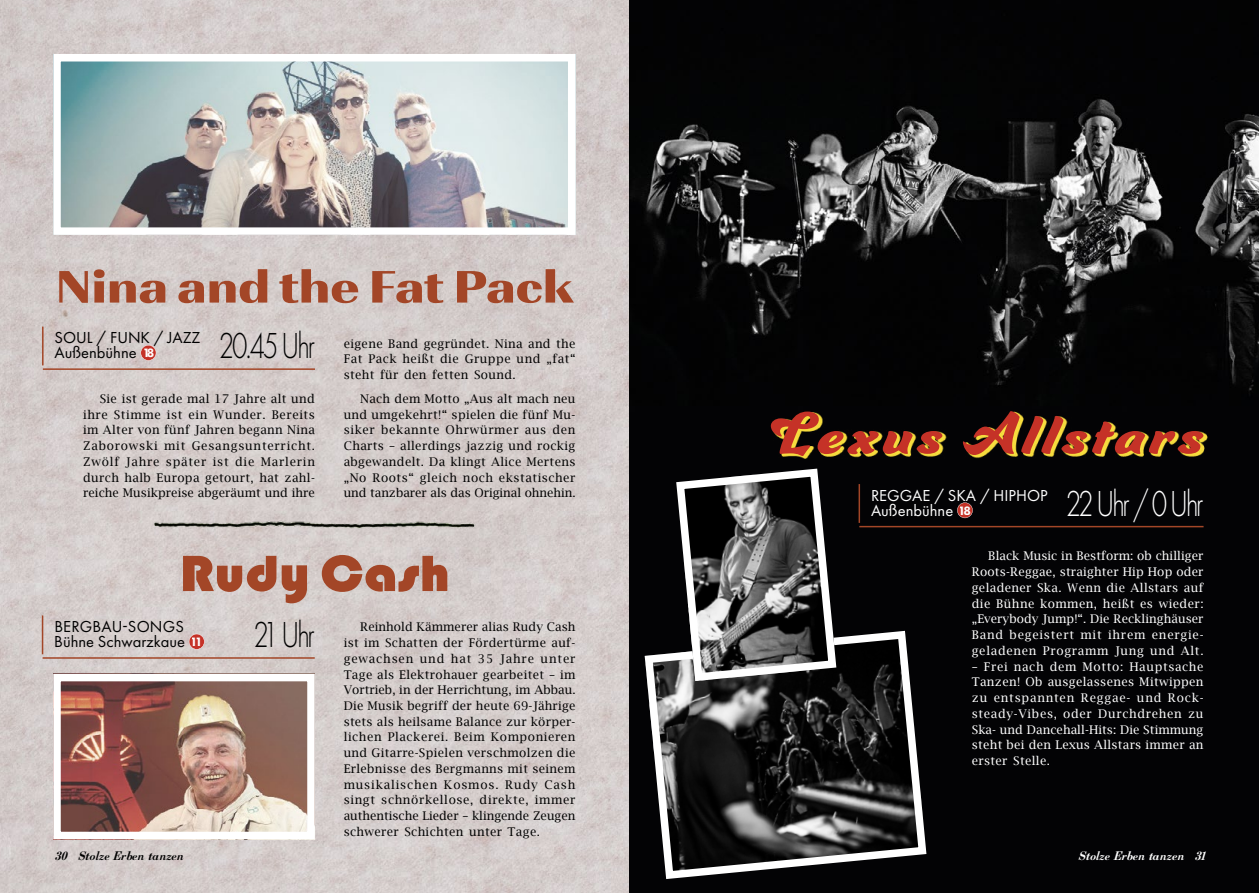
<style>
.page{position:relative;width:1259px;height:893px;background:#fff}
.page>*{position:absolute;margin:0;border:0;box-sizing:border-box;transform-origin:0 0}
.t1{font:63.45px "Ganache";letter-spacing:.08em;color:#c53227;scale:1.08 1}
.t2{font:52.8px "Bauhaus 93";color:#a34627;scale:1.1 1}
.t3{font:47.25px "Imperial URW Ult Bol";color:#a34627;scale:1.1 1}
.t4{font:300 37.5px "Futura PT";letter-spacing:-.065em;color:#000;scale:.75 1}
.t5{font:300 37.5px "Futura PT";letter-spacing:-.085em;color:#fff;scale:.75 1}
.t6{font:16.5px/15px "Futura PT";color:#000}
.t7{font:16.5px/15px "Futura PT";color:#fff}
.t8{font:12px/15.8px "Lucida Bright";letter-spacing:.03em;color:#000;text-align:justify}
.t9{font:12px/15.8px "Lucida Bright";letter-spacing:.045em;color:#fff;text-align:justify}
.t10{font:italic 700 12px "Berenis ADF Pro";color:#000}
.t11{font:italic 700 12px "Berenis ADF Pro";color:#fff}
.s1{font-weight:800;font-size:12.6px;color:#fff}
.s2{font-weight:800;font-size:12.6px}
</style>
<div class="page">
<img style="left:0;top:0;width:1259px;height:893px">
<hr style="left:42px;top:327px;width:2px;height:38px;background:#a34627">
<hr style="left:43px;top:368px;width:272px;height:2px;background:#a34627">
<svg style="left:141px;top:345px;width:15px;height:16px"></svg>
<img style="left:62px;top:63px;width:504px;height:163px">
<div style="left:53px;top:54px;width:522px;height:181px;border:8px solid #fff"></div>
<img style="left:62px;top:683px;width:244px;height:147px">
<div style="left:53px;top:674px;width:262px;height:165px;border:8px solid #fff"></div>
<hr style="left:42px;top:615px;width:1px;height:39px;background:#a34627">
<hr style="left:43px;top:657px;width:272px;height:2px;background:#a34627">
<svg style="left:189px;top:634px;width:15px;height:15px"></svg>
<img style="left:152px;top:517px;width:326px;height:16px">
<hr style="left:858px;top:484px;width:2px;height:39px;background:#a34627">
<hr style="left:859px;top:526px;width:344px;height:1px;background:#a34627">
<svg style="left:957px;top:502px;width:15px;height:16px"></svg>
<svg style="left:772px;top:412px;width:435px;height:47px;background:#5c5219"></svg>
<svg style="left:640px;top:627px;width:290px;height:256px;background:#373738"></svg>
<svg style="left:672px;top:464px;width:168px;height:221px;background:#59595a"></svg>
<h3 class="t3" style="left:56px;top:258px;width:472px">Nina and the Fat Pack</h3>
<h3 class="t4" style="left:219px;top:324px;width:130px">20.45 Uhr</h3>
<h3 class="t6" style="left:54px;top:330px;width:147px">SOUL / FUNK / JAZZ<br>Außenbühne <span class="s1">18</span></h3>
<p class="t8" style="left:344px;top:336px;width:233px">eigene Band gegründet. Nina and the Fat Pack heißt die Gruppe und „fat“ steht für den fetten Sound.</p>
<p class="t8" style="left:344px;top:391px;width:233px;text-indent:16px">Nach dem Motto „Aus alt mach neu und umgekehrt!“ spielen die fünf Mu&shy;siker bekannte Ohrwürmer aus den Charts – allerdings jazzig und rockig abgewandelt. Da klingt Alice Mertens „No Roots“ gleich noch ekstatischer und tanzbarer als das Original ohnehin.</p>
<p class="t8" style="left:83px;top:391px;width:233px;text-indent:16px">Sie ist gerade mal 17 Jahre alt und ihre Stimme ist ein Wunder. Bereits im Alter von fünf Jahren begann Nina Zaborowski mit Gesangsunterricht.<br>Zwölf Jahre später ist die Marlerin durch halb Europa getourt, hat zahl&shy;reiche Musikpreise abgeräumt und ihre</p>
<h2 class="t2" style="left:179px;top:544px;width:248px">Rudy Cash</h2>
<h3 class="t4" style="left:253px;top:613px;width:83px">21 Uhr</h3>
<h3 class="t6" style="left:54px;top:619px;width:150px">BERGBAU-SONGS<br>Bühne Schwarzkaue <span class="s1">11</span></h3>
<p class="t8" style="left:344px;top:619px;width:233px;text-indent:16px">Reinhold Kämmerer alias Rudy Cash ist im Schatten der Fördertürme auf&shy;gewachsen und hat 35 Jahre unter Tage als Elektrohauer gearbeitet – im Vortrieb, in der Herrichtung, im Abbau.<br>Die Musik begriff der heute 69-Jährige stets als heilsame Balance zur körper&shy;lichen Plackerei. Beim Komponieren und Gitarre-Spielen verschmolzen die Erlebnisse des Bergmanns mit seinem musikalischen Kosmos. Rudy Cash singt schnörkellose, direkte, immer authentische Lieder – klingende Zeugen schwerer Schichten unter Tage.</p>
<h1 class="t1" style="left:771px;top:394px;width:401px">Lexus Allstars</h1>
<h3 class="t5" style="left:1065px;top:482px;width:185px">22 Uhr / 0 Uhr</h3>
<h3 class="t7" style="left:871px;top:487px;width:178px">REGGAE / SKA / HIPHOP<br>Außenbühne <span class="s2">18</span></h3>
<p class="t9" style="left:971px;top:548px;width:233px;text-indent:16px">Black Music in Bestform: ob chilliger Roots-Reggae, straighter Hip Hop oder geladener Ska. Wenn die Allstars auf die Bühne kommen, heißt es wieder: „Everybody Jump!“. Die Recklinghäuser Band begeistert mit ihrem energie&shy;geladenen Programm Jung und Alt.</p>
<p class="t9" style="left:971px;top:658px;width:233px">– Frei nach dem Motto: Hauptsache Tanzen! Ob ausgelassenes Mitwippen zu entspannten Reggae- und Rock&shy;steady-Vibes, oder Durchdrehen zu Ska- und Dancehall-Hits: Die Stimmung steht bei den Lexus Allstars immer an erster Stelle.</p>
<p class="t10" style="left:54px;top:848px;width:130px">30 Stolze Erben tanzen</p>
<p class="t11" style="left:1078px;top:848px;width:128px">Stolze Erben tanzen 31</p>
</div>
